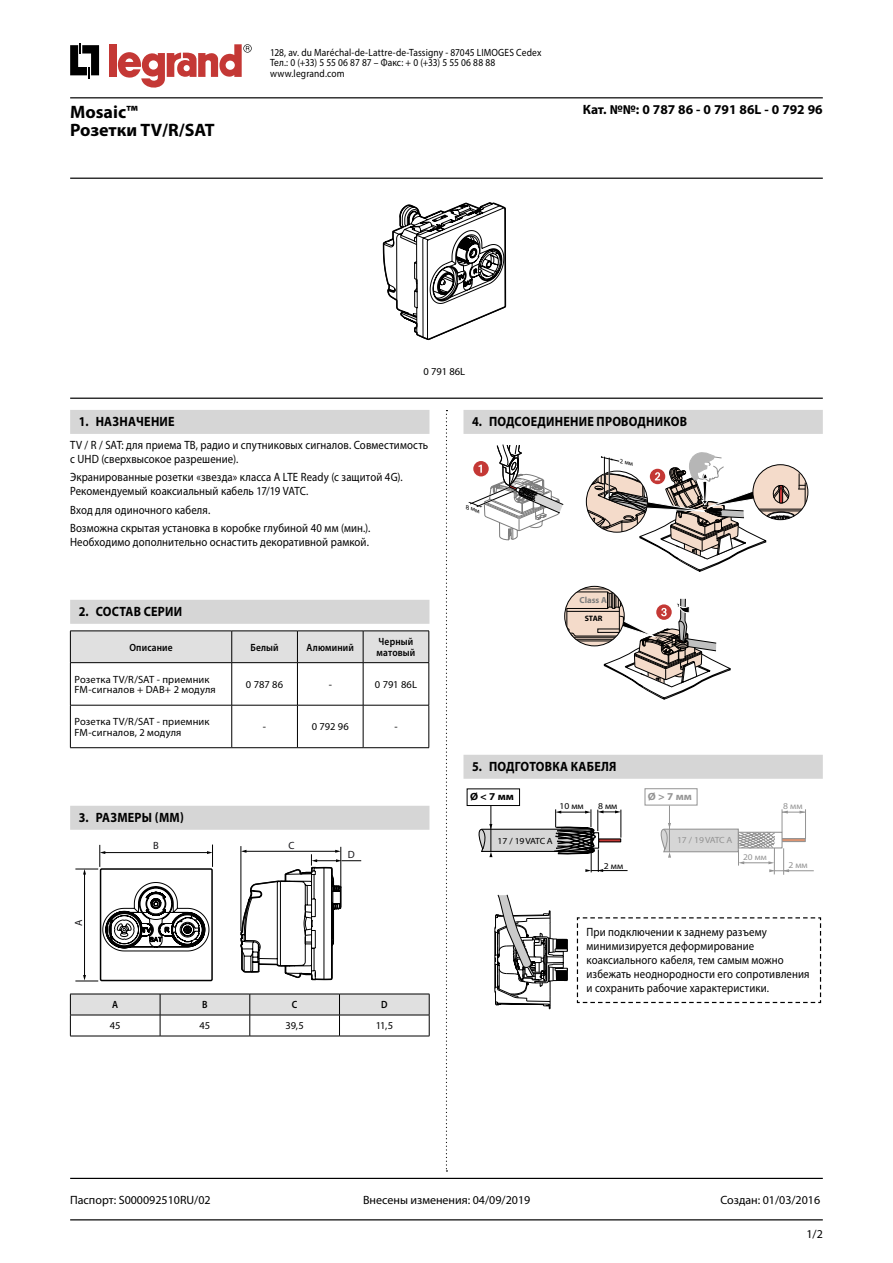
<style>
.page{position:relative;width:893px;height:1263px;background:#fff}
.page>*{position:absolute;margin:0;border:0;box-sizing:border-box;transform-origin:0 0}
.t1{font:700 18px/18px "Myriad Pro";color:#000}
.t2{font:700 13.5px "Myriad Pro";letter-spacing:.02em;color:#000;scale:.9 1}
.t3{font:700 13.5px "Myriad Pro";color:#000}
.t4{font:12px/14.1px "Myriad Pro";letter-spacing:.01em;color:#000;scale:.9 1}
.t5{font:12px "Myriad Pro";letter-spacing:.01em;color:#000}
.t6{font:10.5px/10.5px "Myriad Pro";letter-spacing:.01em;color:#000}
.t7{font:10.5px/10.5px "Myriad Pro";letter-spacing:.01em;color:#000;scale:.9 1}
.t8{font:600 10.5px/10.5px "Myriad Pro";letter-spacing:.015em;color:#000;scale:.9 1}
.t9{font:700 10.5px "Myriad Pro";color:#000;scale:1.07 1}
.t10{font:700 10.5px "Myriad Pro";color:#939393;scale:1.07 1}
.t11{font:10.5px "Myriad Pro";color:#161519}
.t12{font:9px "Myriad Pro";color:#000;scale:1.07 1}
.t13{font:9px "Myriad Pro";color:#939393;scale:1.07 1}
.t14{font:700 8.85px "Myriad Pro";color:#7c7c7c}
.t15{font:8.7px "Myriad Pro";color:#939393;scale:1.07 1}
.t16{font:700 7.8px "Myriad Pro";color:#000}
</style>
<div class="page">
<hr style="left:70px;top:97px;width:753px;height:1px;background:#000">
<hr style="left:70px;top:178px;width:753px;height:1px;background:#000">
<hr style="left:70px;top:398px;width:753px;height:1px;background:#000">
<hr style="left:70px;top:1219px;width:753px;height:1px;background:#000">
<hr style="left:70px;top:1178px;width:753px;height:1px;background:#000">
<svg style="left:446px;top:410px;width:1px;height:761px"></svg>
<svg style="left:70px;top:43px;width:29px;height:35px"></svg>
<div style="left:110px;top:44px;width:7px;height:33px;background:#c43835"></div>
<svg style="left:118px;top:44px;width:134px;height:44px"></svg>
<div style="left:70px;top:410px;width:359px;height:24px;background:#d6d6d6"></div>
<div style="left:70px;top:600px;width:359px;height:24px;background:#d6d6d6"></div>
<div style="left:70px;top:806px;width:359px;height:24px;background:#d6d6d6"></div>
<div style="left:71px;top:632px;width:358px;height:30px;background:#e0e0e0"></div>
<hr style="left:231px;top:631px;width:1px;height:31px;background:#000">
<hr style="left:297px;top:631px;width:1px;height:31px;background:#000">
<hr style="left:363px;top:631px;width:1px;height:31px;background:#000">
<hr style="left:70px;top:663px;width:1px;height:42px;background:#000">
<hr style="left:231px;top:663px;width:1px;height:42px;background:#000">
<hr style="left:297px;top:663px;width:1px;height:42px;background:#000">
<hr style="left:363px;top:663px;width:1px;height:42px;background:#000">
<hr style="left:429px;top:663px;width:1px;height:42px;background:#000">
<hr style="left:70px;top:705px;width:162px;height:1px;background:#000">
<hr style="left:70px;top:705px;width:1px;height:42px;background:#000">
<hr style="left:232px;top:705px;width:65px;height:1px;background:#000">
<hr style="left:231px;top:705px;width:1px;height:42px;background:#000">
<hr style="left:297px;top:705px;width:66px;height:1px;background:#000">
<hr style="left:297px;top:705px;width:1px;height:42px;background:#000">
<hr style="left:363px;top:705px;width:66px;height:1px;background:#000">
<hr style="left:363px;top:705px;width:1px;height:42px;background:#000">
<hr style="left:429px;top:705px;width:1px;height:42px;background:#000">
<hr style="left:70px;top:747px;width:162px;height:1px;background:#000">
<hr style="left:232px;top:747px;width:65px;height:1px;background:#000">
<hr style="left:297px;top:747px;width:66px;height:1px;background:#000">
<hr style="left:363px;top:747px;width:66px;height:1px;background:#000">
<hr style="left:70px;top:631px;width:162px;height:1px;background:#000">
<hr style="left:70px;top:631px;width:1px;height:31px;background:#000">
<hr style="left:232px;top:631px;width:65px;height:1px;background:#000">
<hr style="left:297px;top:631px;width:66px;height:1px;background:#000">
<hr style="left:363px;top:631px;width:66px;height:1px;background:#000">
<hr style="left:429px;top:631px;width:1px;height:31px;background:#000">
<hr style="left:70px;top:662px;width:162px;height:1px;background:#000">
<hr style="left:232px;top:662px;width:65px;height:1px;background:#000">
<hr style="left:297px;top:662px;width:66px;height:1px;background:#000">
<hr style="left:363px;top:662px;width:66px;height:1px;background:#000">
<hr style="left:104px;top:852px;width:104px;height:1px;background:#010101">
<svg style="left:207px;top:844px;width:6px;height:23px"></svg>
<hr style="left:84px;top:873px;width:1px;height:103px;background:#010101">
<svg style="left:75px;top:975px;width:23px;height:7px"></svg>
<hr style="left:341px;top:847px;width:1px;height:39px;background:#010101">
<hr style="left:241px;top:846px;width:1px;height:85px;background:#010101">
<div style="left:100px;top:868px;width:113px;height:113px;border:2px solid #010101"></div>
<svg style="left:75px;top:845px;width:30px;height:29px"></svg>
<svg style="left:102px;top:882px;width:108px;height:69px"></svg>
<svg style="left:240px;top:850px;width:121px;height:131px"></svg>
<hr style="left:70px;top:1036px;width:90px;height:1px;background:#000">
<hr style="left:160px;top:1036px;width:90px;height:1px;background:#000">
<hr style="left:250px;top:1036px;width:89px;height:1px;background:#000">
<hr style="left:339px;top:1036px;width:90px;height:1px;background:#000">
<svg style="left:70px;top:994px;width:360px;height:42px"></svg>
<hr style="left:70px;top:1015px;width:90px;height:1px;background:#000">
<hr style="left:160px;top:1015px;width:90px;height:1px;background:#000">
<hr style="left:250px;top:1015px;width:89px;height:1px;background:#000">
<hr style="left:339px;top:1015px;width:90px;height:1px;background:#000">
<div style="left:463px;top:410px;width:360px;height:24px;background:#d6d6d6"></div>
<div style="left:463px;top:755px;width:360px;height:24px;background:#d6d6d6"></div>
<hr style="left:591px;top:870px;width:37px;height:1px;background:#000">
<svg style="left:478px;top:809px;width:144px;height:63px"></svg>
<div style="left:774px;top:838px;width:32px;height:4px;border:1px solid #939393"></div>
<div style="left:738px;top:832px;width:44px;height:16px;background:#fff"></div>
<div style="left:738px;top:832px;width:45px;height:16px;border:1px solid #939393"></div>
<hr style="left:775px;top:870px;width:39px;height:1px;background:#939393">
<svg style="left:783px;top:848px;width:6px;height:27px"></svg>
<hr style="left:805px;top:809px;width:1px;height:30px;background:#939393">
<svg style="left:782px;top:809px;width:23px;height:23px"></svg>
<div style="left:645px;top:788px;width:52px;height:17px;border:1px solid #939393"></div>
<hr style="left:491px;top:806px;width:1px;height:46px;background:#000">
<svg style="left:660px;top:823px;width:116px;height:51px"></svg>
<hr style="left:669px;top:805px;width:1px;height:47px;background:#939393">
<div style="left:467px;top:788px;width:53px;height:18px;border:1px solid #000"></div>
<svg style="left:494px;top:894px;width:74px;height:116px"></svg>
<svg style="left:576px;top:917px;width:246px;height:87px"></svg>
<svg style="left:382px;top:202px;width:125px;height:139px"></svg>
<svg style="left:468px;top:444px;width:338px;height:256px"></svg>
<p class="t7" style="left:270px;top:47px;width:303px">128, av. du Maréchal-de-Lattre-de-Tassigny - 87045 LIMOGES Cedex<br>Тел.: 0 (+33) 5 55 06 87 87 – Факс: + 0 (+33) 5 55 06 88 88 www.legrand.com</p>
<h1 class="t1" style="left:70px;top:102px;width:146px">Mosaic™<br>Розетки TV/R/SAT</h1>
<p class="t3" style="left:583px;top:101px;width:242px">Кат. №№: 0 787 86 - 0 791 86L - 0 792 96</p>
<p class="t6" style="left:424px;top:366px;width:43px">0 791 86L</p>
<p class="t2" style="left:79px;top:413px;width:108px">1. НАЗНАЧЕНИЕ</p>
<p class="t4" style="left:70px;top:438px;width:399px">TV / R / SAT: для приема ТВ, радио и спутниковых сигналов. Совместимость с UHD (сверхвысокое разрешение).</p>
<p class="t4" style="left:70px;top:470px;width:371px">Экранированные розетки «звезда» класса A LTE Ready (с защитой 4G).<br>Рекомендуемый коаксиальный кабель 17/19 VATC.</p>
<p class="t4" style="left:70px;top:500px;width:335px;line-height:18.3px">Вход для одиночного кабеля.<br>Возможна скрытая установка в коробке глубиной 40 мм (мин.).</p>
<p class="t4" style="left:70px;top:535px;width:333px">Необходимо дополнительно оснастить декоративной рамкой.</p>
<p class="t2" style="left:79px;top:603px;width:117px">2. СОСТАВ СЕРИИ</p>
<p class="t8" style="left:129px;top:642px;width:49px">Описание</p>
<p class="t8" style="left:250px;top:642px;width:33px">Белый</p>
<p class="t8" style="left:307px;top:642px;width:54px">Алюминий</p>
<p class="t8" style="left:376px;top:636px;width:45px">Черный матовый</p>
<p class="t6" style="left:75px;top:674px;width:143px">Розетка TV/R/SAT - приемник<br>FM-сигналов + DAB+ 2 модуля</p>
<p class="t6" style="left:246px;top:679px;width:39px">0 787 86</p>
<p class="t6" style="left:329px;top:679px;width:5px">-</p>
<p class="t6" style="left:375px;top:679px;width:44px">0 791 86L</p>
<p class="t6" style="left:75px;top:716px;width:136px">Розетка TV/R/SAT - приемник<br>FM-сигналов, 2 модуля</p>
<p class="t6" style="left:263px;top:721px;width:5px">-</p>
<p class="t6" style="left:312px;top:721px;width:39px">0 792 96</p>
<p class="t6" style="left:394px;top:721px;width:5px">-</p>
<p class="t2" style="left:79px;top:809px;width:118px">3. РАЗМЕРЫ (мм)</p>
<p class="t11" style="left:72px;top:926px;width:8px;rotate:-90deg">A</p>
<p class="t11" style="left:153px;top:839px;width:7px">B</p>
<p class="t11" style="left:288px;top:839px;width:8px">C</p>
<p class="t11" style="left:348px;top:848px;width:8px">D</p>
<p class="t8" style="left:112px;top:999px;width:8px">A</p>
<p class="t8" style="left:202px;top:999px;width:8px">B</p>
<p class="t8" style="left:292px;top:999px;width:8px">C</p>
<p class="t8" style="left:381px;top:999px;width:9px">D</p>
<p class="t6" style="left:110px;top:1020px;width:12px">45</p>
<p class="t6" style="left:200px;top:1020px;width:12px">45</p>
<p class="t6" style="left:285px;top:1020px;width:20px">39,5</p>
<p class="t6" style="left:376px;top:1020px;width:19px">11,5</p>
<p class="t2" style="left:472px;top:413px;width:240px">4. ПОДСОЕДИНЕНИЕ ПРОВОДНИКОВ</p>
<p class="t14" style="left:579px;top:594px;width:29px">Class A</p>
<p class="t16" style="left:585px;top:613px;width:19px">STAR</p>
<p class="t2" style="left:472px;top:758px;width:162px">5. ПОДГОТОВКА КАБЕЛЯ</p>
<p class="t9" style="left:470px;top:790px;width:43px">Ø &lt; 7 мм</p>
<p class="t10" style="left:648px;top:789px;width:43px">Ø &gt; 7 мм</p>
<p class="t12" style="left:560px;top:801px;width:24px">10 мм</p>
<p class="t12" style="left:598px;top:800px;width:20px">8 мм</p>
<p class="t12" style="left:497px;top:835px;width:53px">17 / 19 VATC A</p>
<p class="t13" style="left:677px;top:835px;width:53px">17 / 19 VATC A</p>
<p class="t12" style="left:604px;top:860px;width:20px">2 мм</p>
<p class="t15" style="left:743px;top:851px;width:24px">20 мм</p>
<p class="t13" style="left:783px;top:800px;width:20px">8 мм</p>
<p class="t13" style="left:788px;top:860px;width:20px">2 мм</p>
<p class="t4" style="left:587px;top:925px;width:249px">При подключении к заднему разъему минимизируется деформирование коаксиального кабеля, тем самым можно избежать неоднородности его сопротивления и сохранить рабочие характеристики.</p>
<p class="t5" style="left:70px;top:1192px;width:142px">Паспорт: S000092510RU/02</p>
<p class="t5" style="left:363px;top:1192px;width:169px">Внесены изменения: 04/09/2019</p>
<p class="t5" style="left:720px;top:1192px;width:101px">Создан: 01/03/2016</p>
<p class="t5" style="left:806px;top:1226px;width:18px">1/2</p>
</div>
